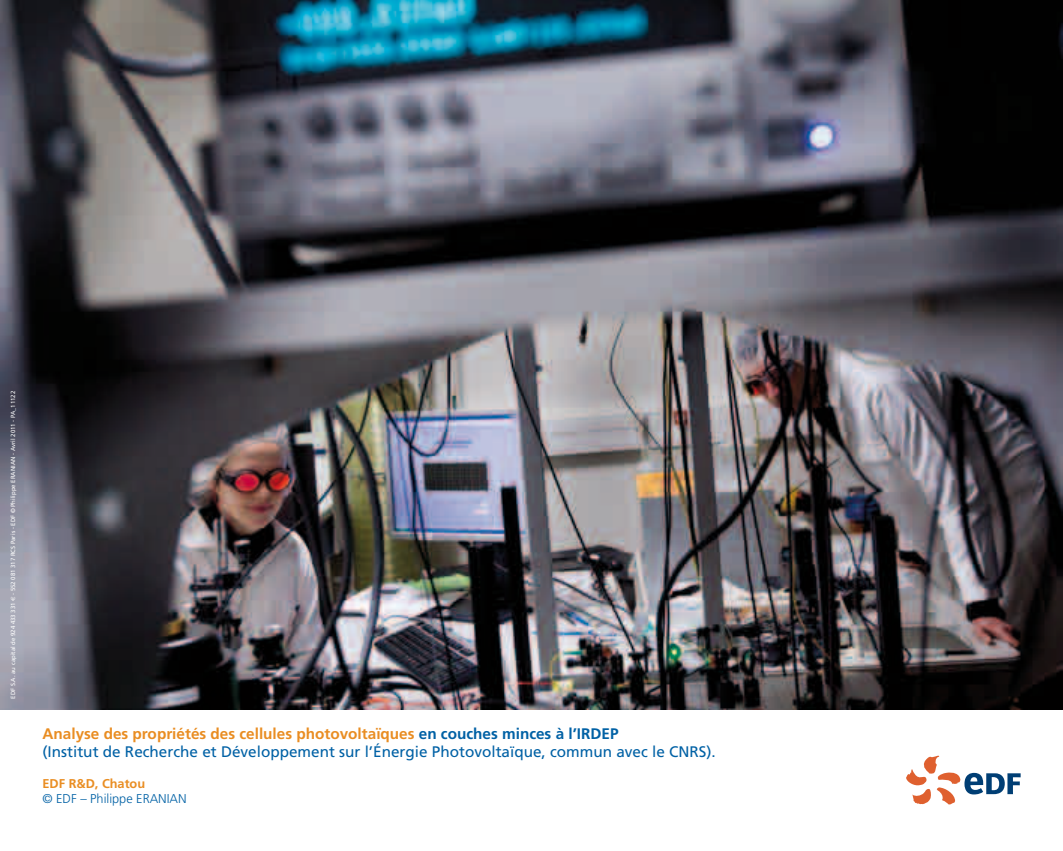
<style>
.page{position:relative;width:1063px;height:851px;background:#fff}
.page>*{position:absolute;margin:0;border:0;box-sizing:border-box;transform-origin:0 0}
.t1{font:15.3px/18.3px "Frutiger";color:#0061a5}
.t2{font:300 12.75px "Frutiger";color:#0061a5}
.t3{font:700 12.75px "Frutiger";color:#e98d22}
.t4{font:6px "Frutiger";color:#fff}
.s1{font-family:"Euro Sans"}
.s2{font-weight:700;color:#e98d22}
.s3{font-weight:700}
</style>
<div class="page">
<svg style="left:906px;top:755px;width:115px;height:50px"></svg>
<img style="left:0;top:0;width:1063px;height:709px">
<p class="t4" style="left:10px;top:698px;width:309px;rotate:-90deg">EDF S.A. au capital de 924 433 331 <span class="s1">e</span> - 552 081 317 RCS Paris - EDF © Philippe ERANIAN - Avril 2011 - PA_11122</p>
<p class="t1" style="left:43px;top:724px;width:675px"><span class="s2">Analyse des propriétés des cellules photovoltaïques</span> <span class="s3">en couches minces à l’IRDEP<br></span>(Institut de Recherche et Développement sur l’Énergie Photovoltaïque, commun avec le CNRS).</p>
<p class="t3" style="left:43px;top:775px;width:104px">EDF R&amp;D, Chatou</p>
<p class="t2" style="left:43px;top:791px;width:146px">© EDF – Philippe ERANIAN</p>
</div>
